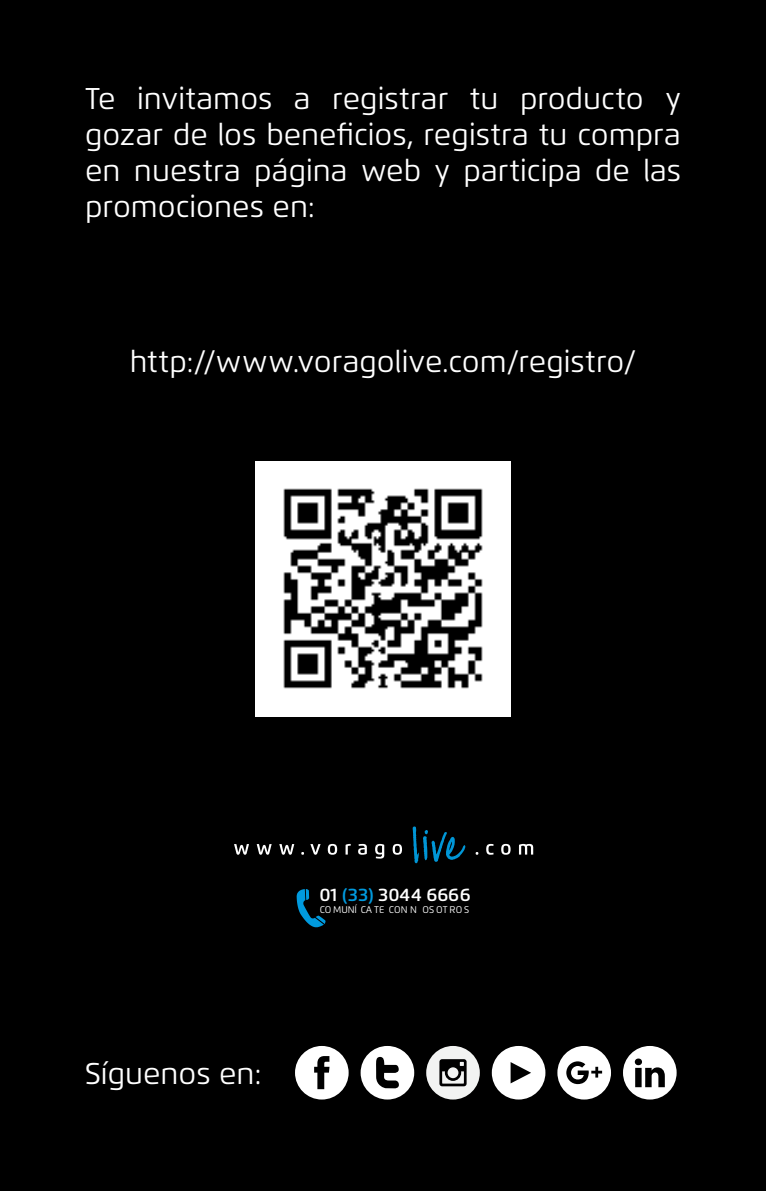
<style>
.page{position:relative;width:766px;height:1191px;background:#fff}
.page>*{position:absolute;margin:0;border:0;box-sizing:border-box;transform-origin:0 0}
.t1{font:30px/36px "Flexo";color:#fff;text-align:justify}
.t2{font:600 18px "Flexo";color:#fff}
.t3{font:9.6px "Flexo";color:#fff}
.s1{color:#009ade}
</style>
<div class="page">
<div style="left:0;top:0;width:765px;height:1191px;background:#000"></div>
<img style="left:255px;top:461px;width:255px;height:255px">
<svg style="left:234px;top:826px;width:299px;height:37px"></svg>
<svg style="left:296px;top:889px;width:29px;height:38px"></svg>
<svg style="left:360px;top:1046px;width:54px;height:53px"></svg>
<svg style="left:295px;top:1046px;width:53px;height:53px"></svg>
<svg style="left:491px;top:1046px;width:54px;height:53px"></svg>
<svg style="left:557px;top:1046px;width:54px;height:53px"></svg>
<svg style="left:623px;top:1046px;width:53px;height:53px"></svg>
<svg style="left:426px;top:1046px;width:53px;height:53px"></svg>
<p class="t1" style="left:85px;top:80px;width:597px">Te invitamos a registrar tu producto y gozar de los beneficios, registra tu compra en nuestra página web y participa de las promociones en:</p>
<p class="t1" style="left:130px;top:343px;width:508px">http://www.voragolive.com/registro/</p>
<p class="t1" style="left:85px;top:1055px;width:178px">Síguenos en:</p>
<p class="t2" style="left:319px;top:883px;width:153px">01 <span class="s1">(33)</span> 3044 6666</p>
<p class="t3" style="left:319px;top:903px;width:151px">CO MUNÍ CA TE CON N OS OT RO S</p>
</div>
